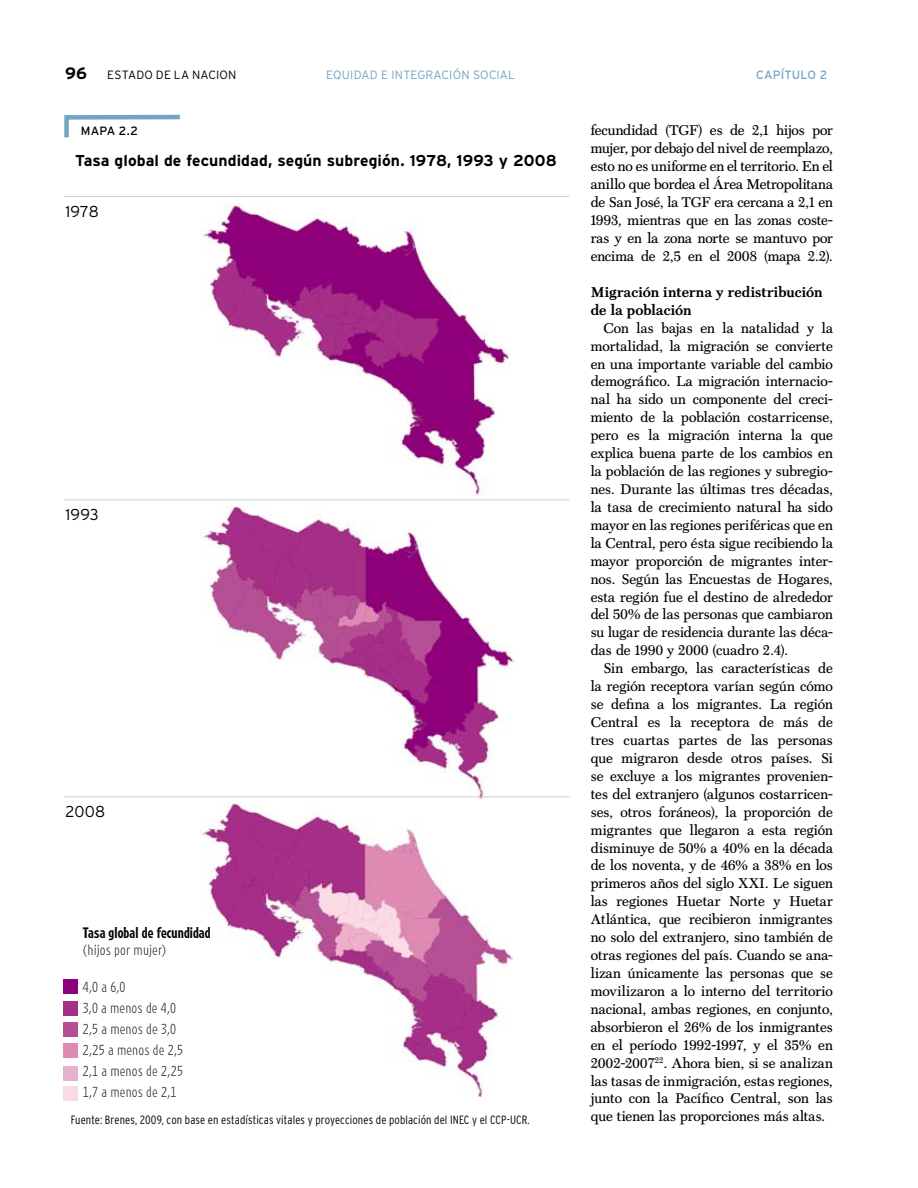
<style>
.page{position:relative;width:918px;height:1188px;background:#fff}
.page>*{position:absolute;margin:0;border:0;box-sizing:border-box;transform-origin:0 0}
.t1{font:700 15.75px "Interstate";letter-spacing:.005em;color:#000}
.t2{font:300 15.75px "Interstate";color:#000}
.t3{font:14.25px/18px "Scotch Text";color:#000;text-align:justify}
.t4{font:700 14.25px/18px "Scotch Text";color:#000}
.t5{font:13.5px/21px "Retina A01";letter-spacing:.01em;color:#000}
.t6{font:13.5px "Retina A10";letter-spacing:.01em;color:#000}
.t7{font:300 condensed 12px "Interstate";letter-spacing:.01em;color:#000}
.t8{font:300 12px "Interstate";letter-spacing:.01em;color:#72a5c1}
.t9{font:300 12px "Interstate";letter-spacing:.015em;color:#000}
.t10{font:12px "Interstate";letter-spacing:.01em;color:#72a5c1}
.t11{font:12px "Interstate";color:#000}
.s1{font-weight:700;font-size:16.5px}
</style>
<div class="page">
<svg style="left:64px;top:114px;width:116px;height:24px"></svg>
<img style="left:203px;top:202px;width:307px;height:294px">
<hr style="left:64px;top:196px;width:505px;height:1px;background:#d1d1d1">
<img style="left:201px;top:506px;width:312px;height:294px">
<hr style="left:64px;top:500px;width:505px;height:1px;background:#d1d1d1">
<img style="left:201px;top:803px;width:312px;height:293px">
<hr style="left:64px;top:796px;width:505px;height:1px;background:#d1d1d1">
<div style="left:64px;top:979px;width:14px;height:15px;background:#8c0079"></div>
<div style="left:64px;top:1001px;width:14px;height:14px;background:#a43087"></div>
<div style="left:64px;top:1023px;width:14px;height:14px;background:#b64e91"></div>
<div style="left:64px;top:1044px;width:14px;height:14px;background:#dc8bb3"></div>
<div style="left:64px;top:1066px;width:14px;height:15px;background:#e6b1cb"></div>
<div style="left:64px;top:1086px;width:14px;height:14px;background:#f9dbe5"></div>
<p class="t9" style="left:65px;top:68px;width:173px"><span class="s1">96</span> ESTADO DE LA NACION</p>
<p class="t8" style="left:326px;top:68px;width:190px">EQUIDAD E INTEGRACIÓN SOCIAL</p>
<p class="t10" style="left:756px;top:68px;width:72px">CAPÍTULO 2</p>
<p class="t11" style="left:81px;top:125px;width:59px">MAPA 2.2</p>
<p class="t1" style="left:75px;top:151px;width:483px">Tasa global de fecundidad, según subregión. 1978, 1993 y 2008</p>
<p class="t2" style="left:66px;top:202px;width:35px">1978</p>
<p class="t2" style="left:66px;top:506px;width:35px">1993</p>
<p class="t2" style="left:66px;top:803px;width:41px">2008</p>
<p class="t6" style="left:83px;top:925px;width:129px">Tasa global de fecundidad</p>
<p class="t5" style="left:83px;top:939px;width:85px">(hijos por mujer)</p>
<p class="t5" style="left:83px;top:977px;width:102px">4,0 a 6,0<br>3,0 a menos de 4,0<br>2,5 a menos de 3,0<br>2,25 a menos de 2,5<br>2,1 a menos de 2,25<br>1,7 a menos de 2,1</p>
<p class="t7" style="left:71px;top:1113px;width:461px">Fuente: Brenes, 2009, con base en estadísticas vitales y proyecciones de población del INEC y el CCP-UCR.</p>
<p class="t3" style="left:591px;top:122px;width:244px">fecundidad (TGF) es de 2,1 hijos por mujer, por debajo del nivel de reemplazo, esto no es uniforme en el territorio. En el anillo que bordea el Área Metropolitana de San José, la TGF era cercana a 2,1 en 1993, mientras que en las zonas coste&shy;ras y en la zona norte se mantuvo por encima de 2,5 en el 2008 (mapa 2.2).</p>
<p class="t4" style="left:591px;top:283px;width:234px">Migración interna y redistribución de la población</p>
<p class="t3" style="left:591px;top:319px;width:244px;text-indent:13px">Con las bajas en la natalidad y la mortalidad, la migración se convierte en una importante variable del cambio demográfico. La migración internacio&shy;nal ha sido un componente del creci&shy;miento de la población costarricense, pero es la migración interna la que explica buena parte de los cambios en la población de las regiones y subregio&shy;nes. Durante las últimas tres décadas, la tasa de crecimiento natural ha sido mayor en las regiones periféricas que en la Central, pero ésta sigue recibiendo la mayor proporción de migrantes inter&shy;nos. Según las Encuestas de Hogares, esta región fue el destino de alrededor del 50% de las personas que cambiaron su lugar de residencia durante las déca&shy;das de 1990 y 2000 (cuadro 2.4).</p>
<p class="t3" style="left:591px;top:659px;width:244px;text-indent:13px">Sin embargo, las características de la región receptora varían según cómo se defina a los migrantes. La región Central es la receptora de más de tres cuartas partes de las personas que migraron desde otros países. Si se excluye a los migrantes provenien&shy;tes del extranjero (algunos costarricen&shy;ses, otros foráneos), la proporción de migrantes que llegaron a esta región disminuye de 50% a 40% en la década de los noventa, y de 46% a 38% en los primeros años del siglo XXI. Le siguen las regiones Huetar Norte y Huetar Atlántica, que recibieron inmigrantes no solo del extranjero, sino también de otras regiones del país. Cuando se ana&shy;lizan únicamente las personas que se movilizaron a lo interno del territorio nacional, ambas regiones, en conjunto, absorbieron el 26% de los inmigrantes en el período 1992-1997, y el 35% en 2002-2007<sup>22</sup>. Ahora bien, si se analizan las tasas de inmigración, estas regiones, junto con la Pacífico Central, son las que tienen las proporciones más altas.</p>
</div>
